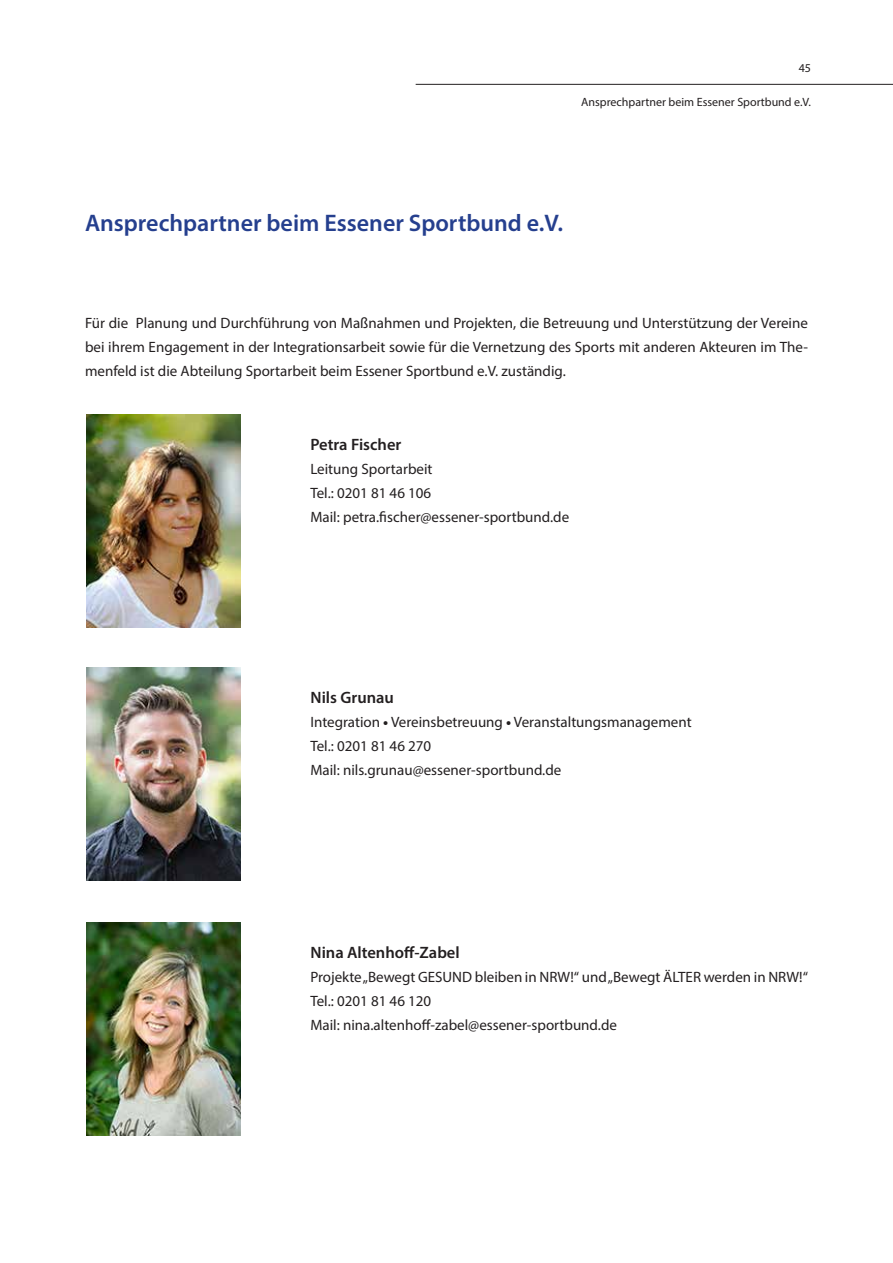
<style>
.page{position:relative;width:893px;height:1263px;background:#fff}
.page>*{position:absolute;margin:0;border:0;box-sizing:border-box;transform-origin:0 0}
.t1{font:600 24px "Myriad Pro";color:#253f8e}
.t2{font:600 16.5px "Myriad Pro";color:#231f20}
.t3{font:15px/24px "Myriad Pro";color:#231f20}
.t4{font:12px "Myriad Pro";color:#231f20}
.s1{font-weight:700}
</style>
<div class="page">
<hr style="left:416px;top:84px;width:477px;height:1px;background:#231f20">
<img style="left:87px;top:415px;width:154px;height:212px">
<img style="left:87px;top:668px;width:154px;height:212px">
<img style="left:87px;top:923px;width:154px;height:212px">
<p class="t4" style="left:799px;top:60px;width:14px">45</p>
<p class="t4" style="left:581px;top:95px;width:231px">Ansprechpartner beim Essener Sportbund e.V.</p>
<h1 class="t1" style="left:85px;top:208px;width:480px">Ansprechpartner beim Essener Sportbund e.V.</h1>
<p class="t3" style="left:85px;top:310px;width:724px;text-align:justify">Für die Planung und Durchführung von Maßnahmen und Projekten, die Betreuung und Unterstützung der Vereine bei ihrem Engagement in der Integrationsarbeit sowie für die Vernetzung des Sports mit anderen Akteuren im The&shy;menfeld ist die Abteilung Sportarbeit beim Essener Sportbund e.V. zuständig.</p>
<p class="t2" style="left:310px;top:434px;width:93px">Petra Fischer</p>
<p class="t3" style="left:310px;top:457px;width:260px">Leitung Sportarbeit<br>Tel.: 0201 81 46 106<br>Mail: petra.fischer@essener-sportbund.de</p>
<p class="t2" style="left:310px;top:687px;width:85px">Nils Grunau</p>
<p class="t3" style="left:310px;top:710px;width:383px">Integration <span class="s1">•</span> Vereinsbetreuung <span class="s1">•</span> Veranstaltungsmanagement<br>Tel.: 0201 81 46 270<br>Mail: nils.grunau@essener-sportbund.de</p>
<p class="t2" style="left:310px;top:942px;width:151px">Nina Altenhoff-Zabel</p>
<p class="t3" style="left:310px;top:965px;width:499px">Projekte „Bewegt GESUND bleiben in NRW!“ und „Bewegt ÄLTER werden in NRW!“<br>Tel.: 0201 81 46 120<br>Mail: nina.altenhoff-zabel@essener-sportbund.de</p>
</div>
